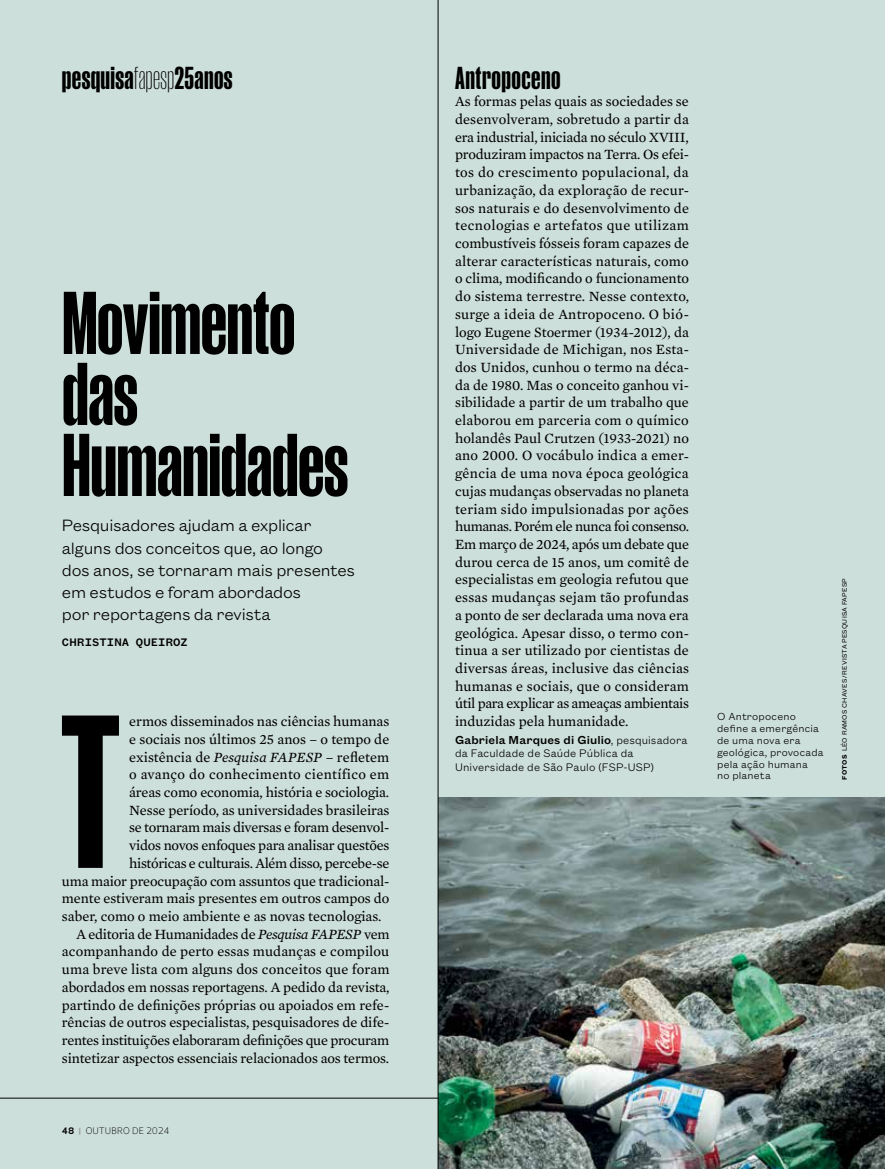
<style>
.page{position:relative;width:885px;height:1169px;background:#fff}
.page>*{position:absolute;margin:0;border:0;box-sizing:border-box;transform-origin:0 0}
.t1{font:700 205.8px "Manuka";color:#000}
.t2{font:700 84px/70.9px "Manuka";letter-spacing:-.01em;color:#000}
.t3{font:700 30px "Manuka";letter-spacing:.015em;color:#000}
.t4{font:18px/22.2px "Founders Gtsk Txt Lt";letter-spacing:-.015em;color:#000}
.t5{font:14.4px/17.7px "Mercury Text G2";letter-spacing:-.01em;color:#000;text-align:justify}
.t6{font:14.4px "Mercury Text G2";letter-spacing:.01em;color:#000}
.t7{font:14.4px "Mercury Text G2";letter-spacing:.02em;color:#000}
.t8{font:12.75px "Founders Gtsk Txt Med";letter-spacing:.005em;color:#000}
.t9{font:12px/13.5px "Founders Gtsk Txt Lt";letter-spacing:.015em;color:#000}
.t10{font:500 12px "Founders Grotesk Mono";letter-spacing:.01em;color:#000}
.t11{font:11.25px/11.9px "Founders Gtsk Txt Lt";letter-spacing:.015em;color:#000}
.t12{font:300 8.7px "Oculum";letter-spacing:.015em;color:#000}
.t13{font:7.2px "Founders Gtsk Txt";letter-spacing:.025em;color:#000}
.s1{font-weight:300}
.s2{font-style:italic}
.s3{font-weight:700}
.s4{font-weight:700;color:#939598}
.s5{font-family:"Founders Gtsk Txt Lt";font-size:12px}
.s6{font-family:"Founders Gtsk Txt Sm B"}
</style>
<div class="page">
<div style="left:0;top:0;width:885px;height:1168px;background:#cddfda"></div>
<img style="left:439px;top:797px;width:446px;height:371px">
<hr style="left:0;top:1097px;width:438px;height:1px;background:#000">
<hr style="left:438px;top:0;width:1px;height:1168px;background:#000">
<h3 class="t3" style="left:62px;top:62px;width:172px">pesquisa<span class="s1">fapesp</span>25anos</h3>
<h2 class="t2" style="left:62px;top:286px;width:288px">Movimento das<br>Humanidades</h2>
<p class="t4" style="left:62px;top:513px;width:295px">Pesquisadores ajudam a explicar alguns dos conceitos que, ao longo dos anos, se tornaram mais presentes em estudos e foram abordados<br>por reportagens da revista</p>
<p class="t10" style="left:62px;top:636px;width:127px">CHRISTINA QUEIROZ</p>
<h1 class="t1" style="left:60px;top:684px;width:63px">T</h1>
<p class="t5" style="left:129px;top:711px;width:262px">ermos disseminados nas ciências humanas</p>
<p class="t5" style="left:129px;top:729px;width:262px">e sociais nos últimos 25 anos – o tempo de</p>
<p class="t5" style="left:129px;top:747px;width:261px">existência de <span class="s2">Pesquisa FAPESP</span> – refletem</p>
<p class="t7" style="left:129px;top:764px;width:262px">o avanço do conhecimento científico em</p>
<p class="t5" style="left:129px;top:782px;width:261px">áreas como economia, história e sociologia.</p>
<p class="t5" style="left:129px;top:800px;width:262px">Nesse período, as universidades brasileiras</p>
<p class="t5" style="left:129px;top:818px;width:262px">se tornaram mais diversas e foram desenvol-</p>
<p class="t5" style="left:129px;top:835px;width:262px">vidos novos enfoques para analisar questões</p>
<p class="t5" style="left:129px;top:853px;width:262px">históricas e culturais. Além disso, percebe-se</p>
<p class="t5" style="left:62px;top:871px;width:329px">uma maior preocupação com assuntos que tradicional-</p>
<p class="t5" style="left:62px;top:889px;width:329px">mente estiveram mais presentes em outros campos do</p>
<p class="t5" style="left:62px;top:906px;width:321px">saber, como o meio ambiente e as novas tecnologias.</p>
<p class="t5" style="left:76px;top:924px;width:315px">A editoria de Humanidades de <span class="s2">Pesquisa FAPESP</span> vem</p>
<p class="t5" style="left:62px;top:942px;width:329px">acompanhando de perto essas mudanças e compilou</p>
<p class="t6" style="left:62px;top:959px;width:329px">uma breve lista com alguns dos conceitos que foram</p>
<p class="t5" style="left:62px;top:977px;width:329px">abordados em nossas reportagens. A pedido da revista,</p>
<p class="t5" style="left:62px;top:995px;width:329px">partindo de definições próprias ou apoiados em refe-</p>
<p class="t5" style="left:62px;top:1012px;width:329px">rências de outros especialistas, pesquisadores de dife-</p>
<p class="t5" style="left:62px;top:1030px;width:329px">rentes instituições elaboraram definições que procuram</p>
<p class="t5" style="left:62px;top:1048px;width:329px">sintetizar aspectos essenciais relacionados aos termos.</p>
<p class="t12" style="left:62px;top:1124px;width:109px"><span class="s3">48</span> <span class="s4">|</span> OUTUBRO DE 2024</p>
<h3 class="t3" style="left:455px;top:62px;width:107px">Antropoceno</h3>
<p class="t5" style="left:455px;top:92px;width:236px">As formas pelas quais as sociedades se desenvolveram, sobretudo a partir da era industrial, iniciada no século XVIII, produziram impactos na Terra. Os efei&shy;tos do crescimento populacional, da urbanização, da exploração de recur&shy;sos naturais e do desenvolvimento de tecnologias e artefatos que utilizam combustíveis fósseis foram capazes de alterar características naturais, como o clima, modificando o funcionamento do sistema terrestre. Nesse contexto, surge a ideia de Antropoceno. O bió&shy;logo Eugene Stoermer (1934-2012), da Universidade de Michigan, nos Esta&shy;dos Unidos, cunhou o termo na déca&shy;da de 1980. Mas o conceito ganhou vi&shy;sibilidade a partir de um trabalho que elaborou em parceria com o químico holandês Paul Crutzen (1933-2021) no ano 2000. O vocábulo indica a emer&shy;gência de uma nova época geológica cujas mudanças observadas no planeta teriam sido impulsionadas por ações humanas. Porém ele nunca foi consenso.<br>Em março de 2024, após um debate que durou cerca de 15 anos, um comitê de especialistas em geologia refutou que essas mudanças sejam tão profundas a ponto de ser declarada uma nova era geológica. Apesar disso, o termo con&shy;tinua a ser utilizado por cientistas de diversas áreas, inclusive das ciências humanas e sociais, que o consideram útil para explicar as ameaças ambientais induzidas pela humanidade.</p>
<p class="t8" style="left:455px;top:731px;width:234px">Gabriela Marques di Giulio<span class="s5">, pesquisadora</span></p>
<p class="t9" style="left:455px;top:746px;width:200px">da Faculdade de Saúde Pública da<br>Universidade de São Paulo (FSP-USP)</p>
<p class="t11" style="left:717px;top:710px;width:108px">O Antropoceno define a emergência de uma nova era geológica, provocada pela ação humana<br>no planeta</p>
<p class="t13" style="left:840px;top:780px;width:203px;rotate:-90deg"><span class="s6">FOTOS</span> LÉO RAMOS CHAVES/REVISTA PESQUISA FAPESP</p>
</div>
